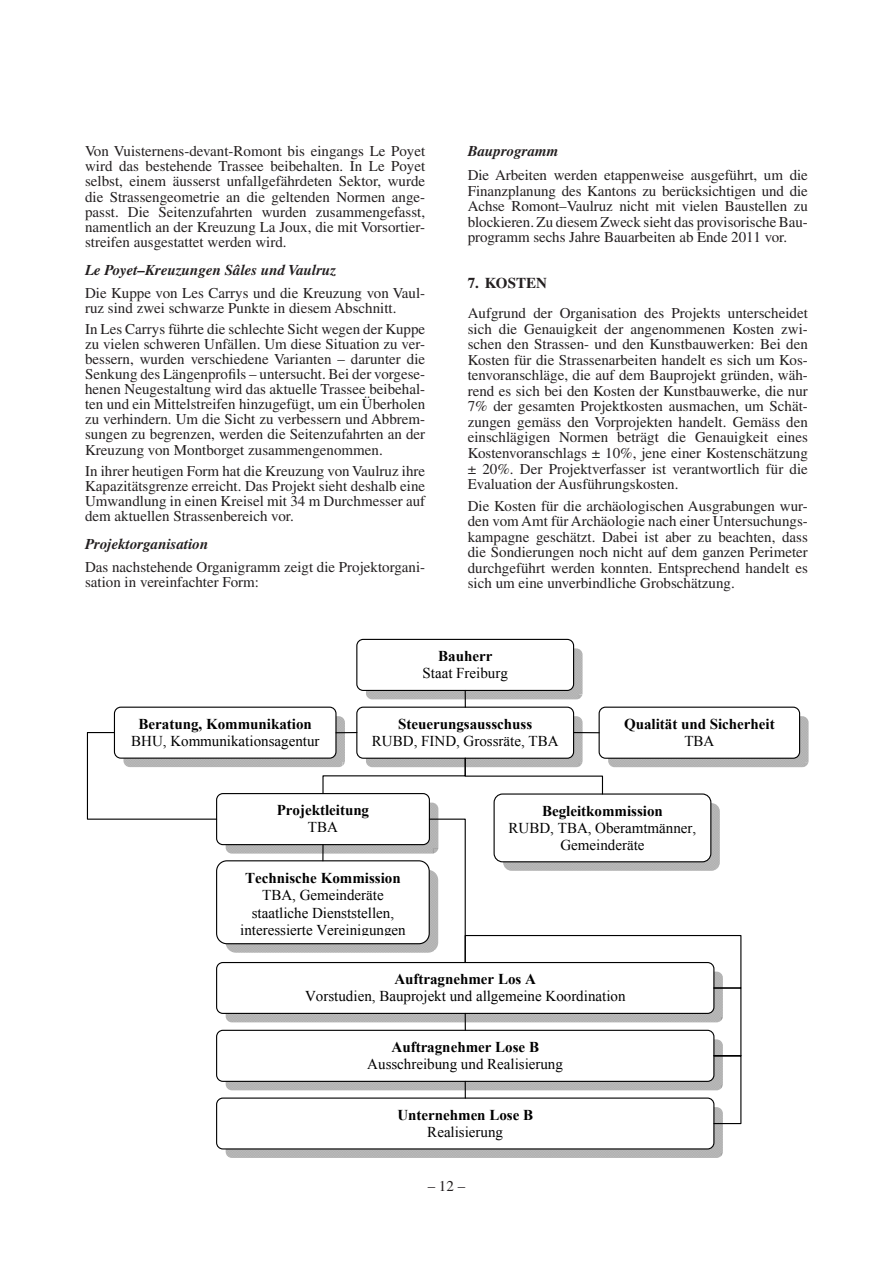
<style>
.page{position:relative;width:893px;height:1263px;background:#fff}
.page>*{position:absolute;margin:0;border:0;box-sizing:border-box;transform-origin:0 0}
.t1{font:italic 700 18px "Times New Roman";color:#000}
.t2{font:15px/15px "Times";color:#231f20;text-align:justify}
.t3{font:15px/17.2px "Times New Roman";color:#000;text-align:center}
.t4{font:700 15px "Times New Roman";color:#000}
.t5{font:italic 700 15px "Times";color:#231f20}
.t6{font:700 15px "Times";color:#231f20}
</style>
<div class="page">
<div style="left:366px;top:648px;width:217px;height:51px;background:#b5b5b5"></div>
<svg style="left:579px;top:694px;width:3px;height:5px"></svg>
<div style="left:357px;top:639px;width:217px;height:51px;background:#fff;border-radius:6px"></div>
<div style="left:356px;top:639px;width:218px;height:52px;border:1px solid #000;border-radius:6px"></div>
<img style="left:573px;top:716px;width:10px;height:41px">
<div style="left:356px;top:707px;width:218px;height:52px;border:1px solid #000;border-radius:6px"></div>
<img style="left:218px;top:716px;width:127px;height:51px">
<div style="left:114px;top:707px;width:222px;height:51px;background:#fff;border-radius:6px"></div>
<div style="left:114px;top:707px;width:223px;height:52px;border:1px solid #000;border-radius:6px"></div>
<div style="left:608px;top:716px;width:201px;height:51px;background:#b4b4b4"></div>
<svg style="left:804px;top:762px;width:4px;height:5px"></svg>
<div style="left:599px;top:707px;width:201px;height:51px;background:#fff;border-radius:6px"></div>
<div style="left:599px;top:707px;width:201px;height:52px;border:1px solid #000;border-radius:6px"></div>
<img style="left:226px;top:802px;width:212px;height:52px">
<div style="left:217px;top:793px;width:212px;height:52px;background:#fff;border-radius:6px"></div>
<div style="left:216px;top:793px;width:214px;height:52px;border:1px solid #000;border-radius:6px"></div>
<img style="left:226px;top:939px;width:202px;height:14px">
<div style="left:217px;top:861px;width:212px;height:83px;background:#fff;border-radius:10px"></div>
<div style="left:216px;top:860px;width:214px;height:84px;border:1px solid #000;border-radius:10px"></div>
<div style="left:226px;top:1014px;width:202px;height:8px;background:#b4b4b4"></div>
<div style="left:216px;top:962px;width:498px;height:52px;border:1px solid #000;border-radius:6px"></div>
<div style="left:226px;top:1082px;width:202px;height:8px;background:#b4b4b4"></div>
<div style="left:216px;top:1030px;width:498px;height:52px;border:1px solid #000;border-radius:6px"></div>
<img style="left:226px;top:1125px;width:497px;height:33px">
<div style="left:217px;top:1098px;width:497px;height:51px;background:#fff;border-radius:6px"></div>
<div style="left:216px;top:1097px;width:498px;height:52px;border:1px solid #000;border-radius:6px"></div>
<svg style="left:465px;top:690px;width:1px;height:17px"></svg>
<svg style="left:322px;top:757px;width:282px;height:38px"></svg>
<svg style="left:336px;top:732px;width:21px;height:1px"></svg>
<svg style="left:574px;top:732px;width:25px;height:1px"></svg>
<svg style="left:322px;top:845px;width:2px;height:16px"></svg>
<svg style="left:86px;top:731px;width:132px;height:89px"></svg>
<svg style="left:428px;top:818px;width:314px;height:307px"></svg>
<p class="t2" style="left:85px;top:144px;width:342px">Von Vuisternens-devant-Romont bis eingangs Le Poyet wird das bestehende Trassee beibehalten. In Le Poyet selbst, einem äusserst unfallgefährdeten Sektor, wurde die Strassengeometrie an die geltenden Normen ange&shy;passt. Die Seitenzufahrten wurden zusammengefasst, namentlich an der Kreuzung La Joux, die mit Vorsortier&shy;streifen ausgestattet werden wird.</p>
<p class="t5" style="left:85px;top:261px;width:253px">Le Poyet–Kreuzungen Sâles und Vaulruz</p>
<p class="t2" style="left:85px;top:285px;width:342px">Die Kuppe von Les Carrys und die Kreuzung von Vaul&shy;ruz sind zwei schwarze Punkte in diesem Abschnitt.</p>
<p class="t2" style="left:85px;top:321px;width:342px">In Les Carrys führte die schlechte Sicht wegen der Kuppe zu vielen schweren Unfällen. Um diese Situation zu ver&shy;bessern, wurden verschiedene Varianten – darunter die Senkung des Längenprofils – untersucht. Bei der vorgese&shy;henen Neugestaltung wird das aktuelle Trassee beibehal&shy;ten und ein Mittelstreifen hinzugefügt, um ein Überholen zu verhindern. Um die Sicht zu verbessern und Abbrem&shy;sungen zu begrenzen, werden die Seitenzufahrten an der Kreuzung von Montborget zusammengenommen.</p>
<p class="t2" style="left:85px;top:463px;width:342px">In ihrer heutigen Form hat die Kreuzung von Vaulruz ihre Kapazitätsgrenze erreicht. Das Projekt sieht deshalb eine Umwandlung in einen Kreisel mit 34 m Durchmesser auf dem aktuellen Strassenbereich vor.</p>
<p class="t5" style="left:85px;top:535px;width:125px">Projektorganisation</p>
<p class="t2" style="left:85px;top:559px;width:342px">Das nachstehende Organigramm zeigt die Projektorgani&shy;sation in vereinfachter Form:</p>
<p class="t1" style="left:87px;top:567px;width:150px">Projektorganisation</p>
<p class="t5" style="left:468px;top:143px;width:92px">Bauprogramm</p>
<p class="t2" style="left:468px;top:167px;width:342px;line-height:15.6px">Die Arbeiten werden etappenweise ausgeführt, um die Finanzplanung des Kantons zu berücksichtigen und die Achse Romont–Vaulruz nicht mit vielen Baustellen zu blockieren. Zu diesem Zweck sieht das provisorische Bau&shy;programm sechs Jahre Bauarbeiten ab Ende 2011 vor.</p>
<p class="t6" style="left:468px;top:274px;width:81px">7. KOSTEN</p>
<p class="t2" style="left:468px;top:305px;width:342px;line-height:15.5px">Aufgrund der Organisation des Projekts unterscheidet sich die Genauigkeit der angenommenen Kosten zwi&shy;schen den Strassen- und den Kunstbauwerken: Bei den Kosten für die Strassenarbeiten handelt es sich um Kos&shy;tenvoranschläge, die auf dem Bauprojekt gründen, wäh&shy;rend es sich bei den Kosten der Kunstbauwerke, die nur 7% der gesamten Projektkosten ausmachen, um Schät&shy;zungen gemäss den Vorprojekten handelt. Gemäss den einschlägigen Normen beträgt die Genauigkeit eines Kostenvoranschlags ± 10%, jene einer Kostenschätzung ± 20%. Der Projektverfasser ist verantwortlich für die Evaluation der Ausführungskosten.</p>
<p class="t2" style="left:468px;top:498px;width:342px;line-height:15.6px">Die Kosten für die archäologischen Ausgrabungen wur&shy;den vom Amt für Archäologie nach einer Untersuchungs&shy;kampagne geschätzt. Dabei ist aber zu beachten, dass die Sondierungen noch nicht auf dem ganzen Perimeter durchgeführt werden konnten. Entsprechend handelt es sich um eine unverbindliche Grobschätzung.</p>
<p class="t4" style="left:139px;top:713px;width:175px">Beratung, Kommunikation</p>
<p class="t3" style="left:131px;top:732px;width:190px">BHU, Kommunikationsagentur</p>
<p class="t4" style="left:438px;top:645px;width:56px">Bauherr</p>
<p class="t3" style="left:423px;top:664px;width:87px">Staat Freiburg</p>
<p class="t4" style="left:398px;top:713px;width:136px">Steuerungsausschuss</p>
<p class="t3" style="left:372px;top:732px;width:188px">RUBD, FIND, Grossräte, TBA</p>
<p class="t4" style="left:624px;top:713px;width:152px">Qualität und Sicherheit</p>
<p class="t3" style="left:684px;top:732px;width:31px">TBA</p>
<p class="t4" style="left:277px;top:800px;width:94px">Projektleitung</p>
<p class="t3" style="left:308px;top:818px;width:31px">TBA</p>
<p class="t4" style="left:542px;top:801px;width:122px">Begleitkommission</p>
<p class="t3" style="left:509px;top:819px;width:189px">RUBD, TBA, Oberamtmänner,<br>Gemeinderäte</p>
<p class="t4" style="left:245px;top:868px;width:157px">Technische Kommission</p>
<p class="t3" style="left:240px;top:886px;width:167px">TBA, Gemeinderäte staatliche Dienststellen, interessierte Vereinigungen</p>
<p class="t4" style="left:394px;top:968px;width:143px">Auftragnehmer Los A</p>
<p class="t3" style="left:305px;top:987px;width:322px">Vorstudien, Bauprojekt und allgemeine Koordination</p>
<p class="t4" style="left:391px;top:1036px;width:149px">Auftragnehmer Lose B</p>
<p class="t3" style="left:367px;top:1055px;width:197px">Ausschreibung und Realisierung</p>
<p class="t4" style="left:397px;top:1104px;width:137px">Unternehmen Lose B</p>
<p class="t3" style="left:427px;top:1123px;width:77px">Realisierung</p>
<p class="t2" style="left:428px;top:1178px;width:39px">– 12 –</p>
</div>
